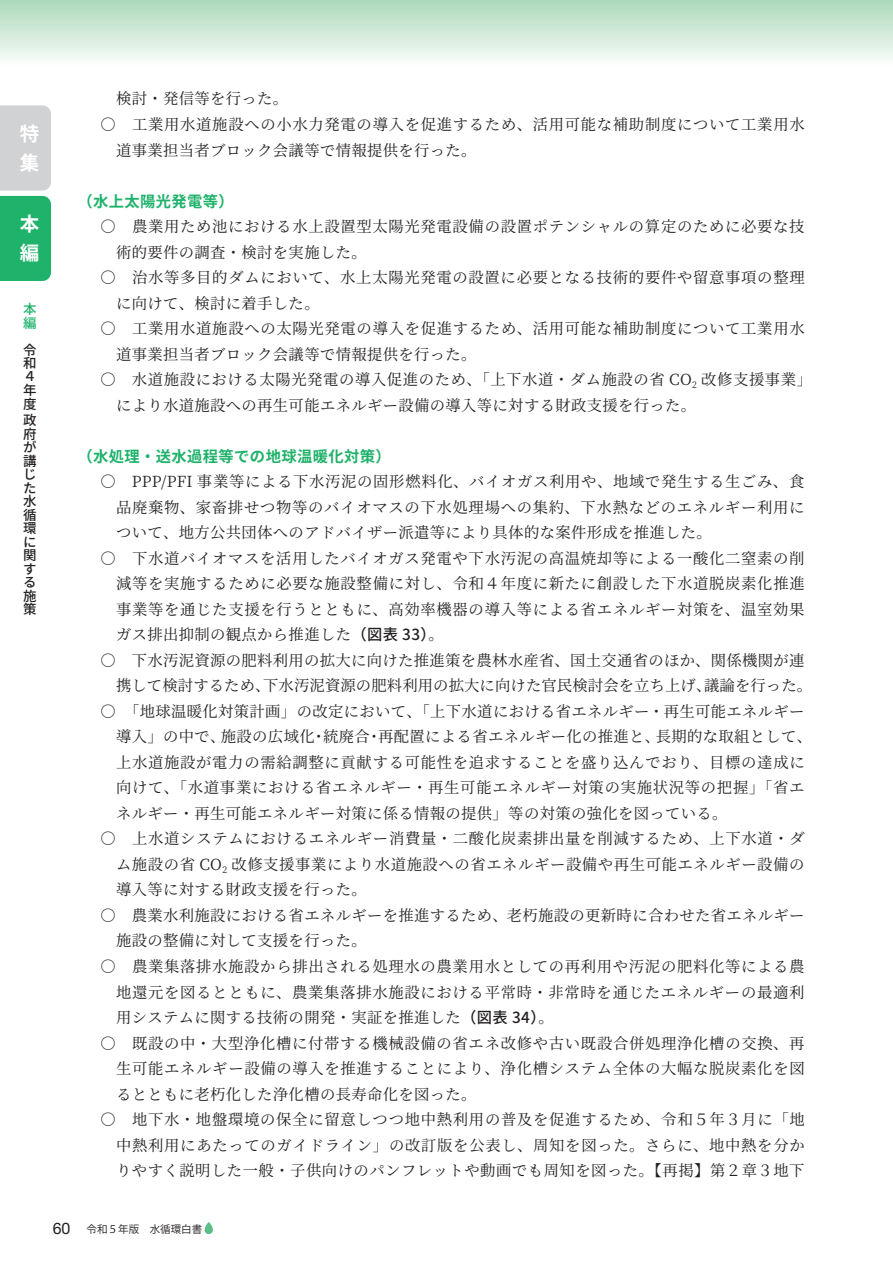
<style>
.page{position:relative;width:893px;height:1263px;background:#fff}
.page>*{position:absolute;margin:0;border:0;box-sizing:border-box;transform-origin:0 0}
.t1{font:700 19.5px/29.2px "Source Han Sans";color:#fff}
.t2{font:15.3px "Source Han Serif";letter-spacing:.045em;color:#231f20}
.t3{font:15.3px "Source Han Serif";letter-spacing:.025em;color:#231f20}
.t4{font:15.3px/25.5px "Source Han Serif";letter-spacing:.01em;color:#231f20}
.t5{font:700 15.3px "Source Han Sans";letter-spacing:.025em;color:#1eb26a}
.t6{font:500 13.5px/13.5px "Source Han Sans";color:#231f20}
.t7{font:500 13.5px/13.5px "Source Han Sans";color:#1eb26a}
.t8{font:10.5px "Koz Go Pr 6 N";color:#231f20}
.s1{font-family:"Source Han Sans";font-weight:500}
.s2{font-family:"Helvetica Neue";font-size:15.9px}
</style>
<div class="page">
<div style="left:0;top:0;width:893px;height:66px;background:linear-gradient(to bottom,#abd8b9,#fafdfa)"></div>
<div style="left:0;top:196px;width:51px;height:85px;background:#1eb26a"></div>
<div style="left:0;top:105px;width:51px;height:85px;background:#d1d2d4"></div>
<svg style="left:205px;top:1222px;width:8px;height:12px"></svg>
<p class="t1" style="left:20px;top:119px;width:20px">特集</p>
<p class="t1" style="left:20px;top:210px;width:21px">本編</p>
<p class="t7" style="left:23px;top:303px;width:15px">本編</p>
<p class="t6" style="left:23px;top:343px;width:15px">令和<br>４年度</p>
<p class="t6" style="left:23px;top:414px;width:15px;text-align:justify">政府が講じた水循環に関する施策</p>
<p class="t3" style="left:116px;top:90px;width:174px">検討・発信等を行った。</p>
<p class="t2" style="left:100px;top:116px;width:706px">○　工業用水道施設への小水力発電の導入を促進するため、活用可能な補助制度について工業用水</p>
<p class="t3" style="left:116px;top:141px;width:362px">道事業担当者ブロック会議等で情報提供を行った。</p>
<p class="t5" style="left:77px;top:192px;width:158px">（水上太陽光発電等）</p>
<p class="t2" style="left:100px;top:218px;width:706px">○　農業用ため池における水上設置型太陽光発電設備の設置ポテンシャルの算定のために必要な技</p>
<p class="t3" style="left:116px;top:243px;width:252px">術的要件の調査・検討を実施した。</p>
<p class="t2" style="left:100px;top:269px;width:706px">○　治水等多目的ダムにおいて、水上太陽光発電の設置に必要となる技術的要件や留意事項の整理</p>
<p class="t3" style="left:116px;top:294px;width:205px">に向けて、検討に着手した。</p>
<p class="t2" style="left:100px;top:320px;width:706px">○　工業用水道施設への太陽光発電の導入を促進するため、活用可能な補助制度について工業用水</p>
<p class="t3" style="left:116px;top:345px;width:362px">道事業担当者ブロック会議等で情報提供を行った。</p>
<p class="t2" style="left:100px;top:371px;width:713px">○　水道施設における太陽光発電の導入促進のため、「上下水道・ダム施設の省 CO<sub>2</sub> 改修支援事業」</p>
<p class="t3" style="left:116px;top:396px;width:582px">により水道施設への再生可能エネルギー設備の導入等に対する財政支援を行った。</p>
<p class="t5" style="left:77px;top:447px;width:315px">（水処理・送水過程等での地球温暖化対策）</p>
<p class="t2" style="left:100px;top:473px;width:705px">○ PPP/PFI 事業等による下水汚泥の固形燃料化、バイオガス利用や、地域で発生する生ごみ、食</p>
<p class="t2" style="left:116px;top:498px;width:690px">品廃棄物、家畜排せつ物等のバイオマスの下水処理場への集約、下水熱などのエネルギー利用に</p>
<p class="t3" style="left:116px;top:524px;width:597px">ついて、地方公共団体へのアドバイザー派遣等により具体的な案件形成を推進した。</p>
<p class="t2" style="left:100px;top:549px;width:706px">○　下水道バイオマスを活用したバイオガス発電や下水汚泥の高温焼却等による一酸化二窒素の削</p>
<p class="t2" style="left:116px;top:575px;width:690px">減等を実施するために必要な施設整備に対し、令和４年度に新たに創設した下水道脱炭素化推進</p>
<p class="t2" style="left:116px;top:600px;width:690px">事業等を通じた支援を行うとともに、高効率機器の導入等による省エネルギー対策を、温室効果</p>
<p class="t3" style="left:116px;top:626px;width:329px">ガス排出抑制の観点から推進した<span class="s1">（図表 33）</span>。</p>
<p class="t4" style="left:116px;top:648px;width:698px;text-indent:-16px">○ 下水汚泥資源の肥料利用の拡大に向けた推進策を農林水産省、国土交通省のほか、関係機関が連携して検討するため、下水汚泥資源の肥料利用の拡大に向けた官民検討会を立ち上げ、議論を行った。</p>
<p class="t3" style="left:100px;top:703px;width:706px">○ 「地球温暖化対策計画」の改定において、「上下水道における省エネルギー・再生可能エネルギー</p>
<p class="t3" style="left:116px;top:728px;width:698px">導入」の中で、施設の広域化・統廃合・再配置による省エネルギー化の推進と、長期的な取組として、</p>
<p class="t2" style="left:116px;top:754px;width:690px">上水道施設が電力の需給調整に貢献する可能性を追求することを盛り込んでおり、目標の達成に</p>
<p class="t2" style="left:116px;top:779px;width:690px">向けて、「水道事業における省エネルギー・再生可能エネルギー対策の実施状況等の把握」「省エ</p>
<p class="t3" style="left:116px;top:805px;width:613px">ネルギー・再生可能エネルギー対策に係る情報の提供」等の対策の強化を図っている。</p>
<p class="t2" style="left:100px;top:830px;width:706px">○　上水道システムにおけるエネルギー消費量・二酸化炭素排出量を削減するため、上下水道・ダ</p>
<p class="t2" style="left:116px;top:856px;width:690px">ム施設の省 CO<sub>2</sub> 改修支援事業により水道施設への省エネルギー設備や再生可能エネルギー設備の</p>
<p class="t3" style="left:116px;top:881px;width:252px">導入等に対する財政支援を行った。</p>
<p class="t3" style="left:100px;top:907px;width:706px">○　農業水利施設における省エネルギーを推進するため、老朽施設の更新時に合わせた省エネルギー</p>
<p class="t3" style="left:116px;top:932px;width:252px">施設の整備に対して支援を行った。</p>
<p class="t2" style="left:100px;top:958px;width:706px">○　農業集落排水施設から排出される処理水の農業用水としての再利用や汚泥の肥料化等による農</p>
<p class="t2" style="left:116px;top:983px;width:690px">地還元を図るとともに、農業集落排水施設における平常時・非常時を通じたエネルギーの最適利</p>
<p class="t3" style="left:116px;top:1009px;width:439px">用システムに関する技術の開発・実証を推進した<span class="s1">（図表 34）</span>。</p>
<p class="t2" style="left:100px;top:1034px;width:706px">○　既設の中・大型浄化槽に付帯する機械設備の省エネ改修や古い既設合併処理浄化槽の交換、再</p>
<p class="t2" style="left:116px;top:1060px;width:690px">生可能エネルギー設備の導入を推進することにより、浄化槽システム全体の大幅な脱炭素化を図</p>
<p class="t3" style="left:116px;top:1085px;width:362px">るとともに老朽化した浄化槽の長寿命化を図った。</p>
<p class="t2" style="left:100px;top:1111px;width:706px">○　地下水・地盤環境の保全に留意しつつ地中熱利用の普及を促進するため、令和５年３月に「地</p>
<p class="t2" style="left:116px;top:1136px;width:690px">中熱利用にあたってのガイドライン」の改訂版を公表し、周知を図った。さらに、地中熱を分か</p>
<p class="t2" style="left:116px;top:1162px;width:690px">りやすく説明した一般・子供向けのパンフレットや動画でも周知を図った。【再掲】第２章３地下</p>
<p class="t8" style="left:53px;top:1223px;width:151px"><span class="s2">60</span> 令和５年版　水循環白書</p>
</div>
